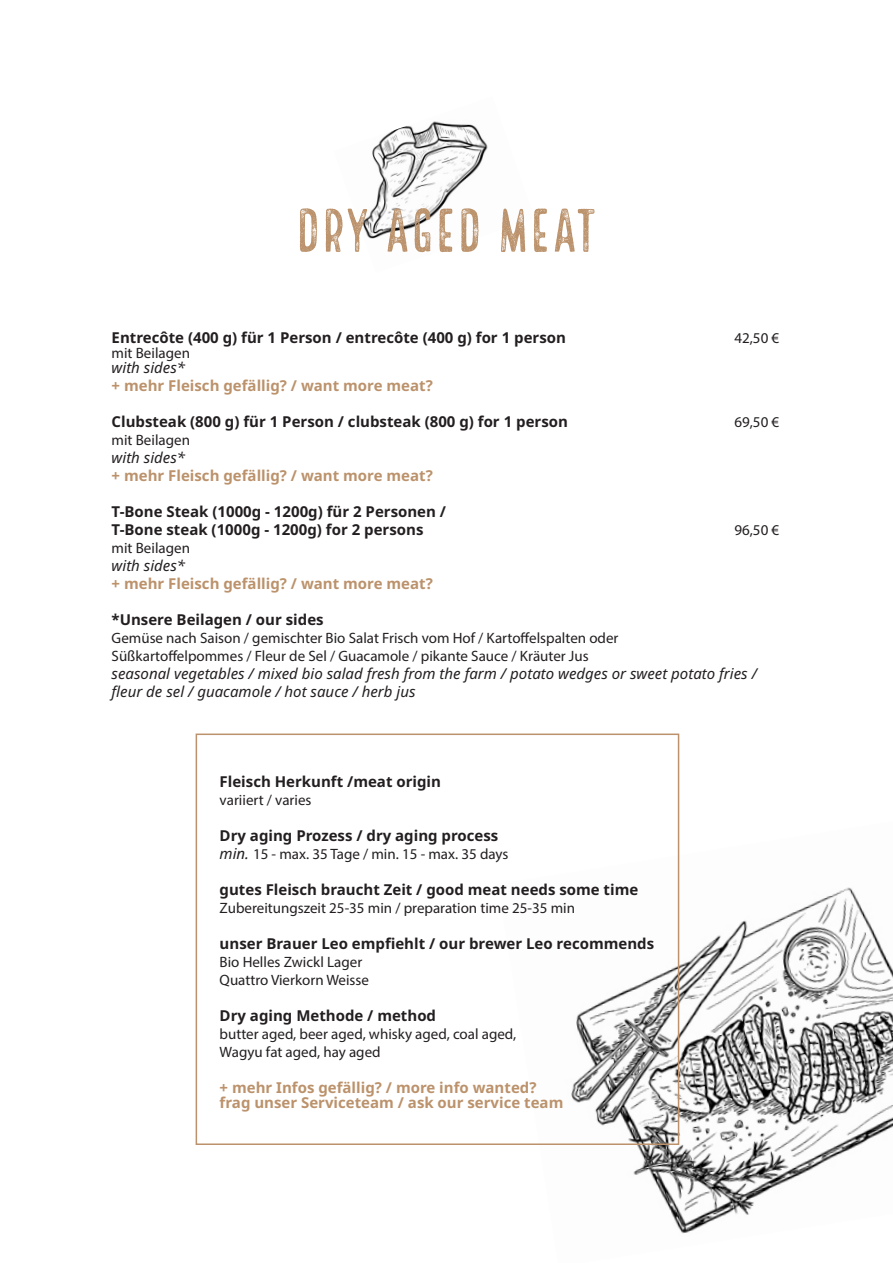
<style>
.page{position:relative;width:893px;height:1263px;background:#fff}
.page>*{position:absolute;margin:0;border:0;box-sizing:border-box;transform-origin:0 0}
.t1{font:60px "Local Brewery Five";letter-spacing:-.01em;color:#bb926b}
.t2{font:15px "Myriad Pro";color:#231f20}
.t3{font:700 15px "Noto Sans";color:#231f20}
.t4{font:700 15px "Noto Sans";color:#bb926b}
.t5{font:italic 15px "Noto Sans";color:#231f20}
.s1{font-family:"Noto Sans";font-style:italic}
</style>
<div class="page">
<img style="left:571px;top:821px;width:322px;height:413px">
<img style="left:362px;top:121px;width:126px;height:118px">
<div style="left:196px;top:733px;width:483px;height:412px;border:2px solid #bb926b"></div>
<p class="t1" style="left:295px;top:198px;width:304px">DRY AGED MEAT</p>
<p class="t3" style="left:112px;top:329px;width:456px">Entrecôte (400 g) für 1 Person / entrecôte (400 g) for 1 person</p>
<p class="t2" style="left:734px;top:329px;width:46px">42,50 €</p>
<p class="t2" style="left:112px;top:344px;width:80px">mit Beilagen</p>
<p class="t5" style="left:112px;top:357px;width:75px">with sides*</p>
<p class="t4" style="left:112px;top:377px;width:323px">+ mehr Fleisch gefällig? / want more meat?</p>
<p class="t3" style="left:112px;top:413px;width:458px">Clubsteak (800 g) für 1 Person / clubsteak (800 g) for 1 person</p>
<p class="t2" style="left:734px;top:413px;width:46px">69,50 €</p>
<p class="t2" style="left:112px;top:431px;width:80px">mit Beilagen</p>
<p class="t5" style="left:112px;top:447px;width:75px">with sides*</p>
<p class="t4" style="left:112px;top:467px;width:323px">+ mehr Fleisch gefällig? / want more meat?</p>
<p class="t3" style="left:112px;top:503px;width:336px">T-Bone Steak (1000g - 1200g) für 2 Personen /</p>
<p class="t3" style="left:112px;top:521px;width:313px">T-Bone steak (1000g - 1200g) for 2 persons</p>
<p class="t2" style="left:734px;top:521px;width:46px">96,50 €</p>
<p class="t2" style="left:112px;top:539px;width:80px">mit Beilagen</p>
<p class="t5" style="left:112px;top:555px;width:75px">with sides*</p>
<p class="t4" style="left:112px;top:575px;width:323px">+ mehr Fleisch gefällig? / want more meat?</p>
<p class="t3" style="left:112px;top:611px;width:214px">*Unsere Beilagen / our sides</p>
<p class="t2" style="left:112px;top:629px;width:508px">Gemüse nach Saison / gemischter Bio Salat Frisch vom Hof / Kartoffelspalten oder</p>
<p class="t2" style="left:112px;top:647px;width:479px">Süßkartoffelpommes / Fleur de Sel / Guacamole / pikante Sauce / Kräuter Jus</p>
<p class="t5" style="left:112px;top:663px;width:647px">seasonal vegetables / mixed bio salad fresh from the farm / potato wedges or sweet potato fries /</p>
<p class="t5" style="left:112px;top:681px;width:305px">fleur de sel / guacamole / hot sauce / herb jus</p>
<p class="t3" style="left:220px;top:773px;width:223px">Fleisch Herkunft /meat origin</p>
<p class="t2" style="left:220px;top:791px;width:93px">variiert / varies</p>
<p class="t3" style="left:220px;top:827px;width:280px">Dry aging Prozess / dry aging process</p>
<p class="t2" style="left:220px;top:845px;width:290px"><span class="s1">min.</span> 15 - max. 35 Tage / min. 15 - max. 35 days</p>
<p class="t3" style="left:220px;top:881px;width:420px">gutes Fleisch braucht Zeit / good meat needs some time</p>
<p class="t2" style="left:220px;top:899px;width:357px">Zubereitungszeit 25-35 min / preparation time 25-35 min</p>
<p class="t3" style="left:220px;top:935px;width:436px">unser Brauer Leo empfiehlt / our brewer Leo recommends</p>
<p class="t2" style="left:220px;top:953px;width:144px">Bio Helles Zwickl Lager</p>
<p class="t2" style="left:220px;top:971px;width:151px">Quattro Vierkorn Weisse</p>
<p class="t3" style="left:220px;top:1007px;width:218px">Dry aging Methode / method</p>
<p class="t2" style="left:220px;top:1025px;width:298px">butter aged, beer aged, whisky aged, coal aged,</p>
<p class="t2" style="left:220px;top:1043px;width:163px">Wagyu fat aged, hay aged</p>
<p class="t4" style="left:220px;top:1079px;width:318px">+ mehr Infos gefällig? / more info wanted?</p>
<p class="t4" style="left:220px;top:1094px;width:345px">frag unser Serviceteam / ask our service team</p>
</div>
